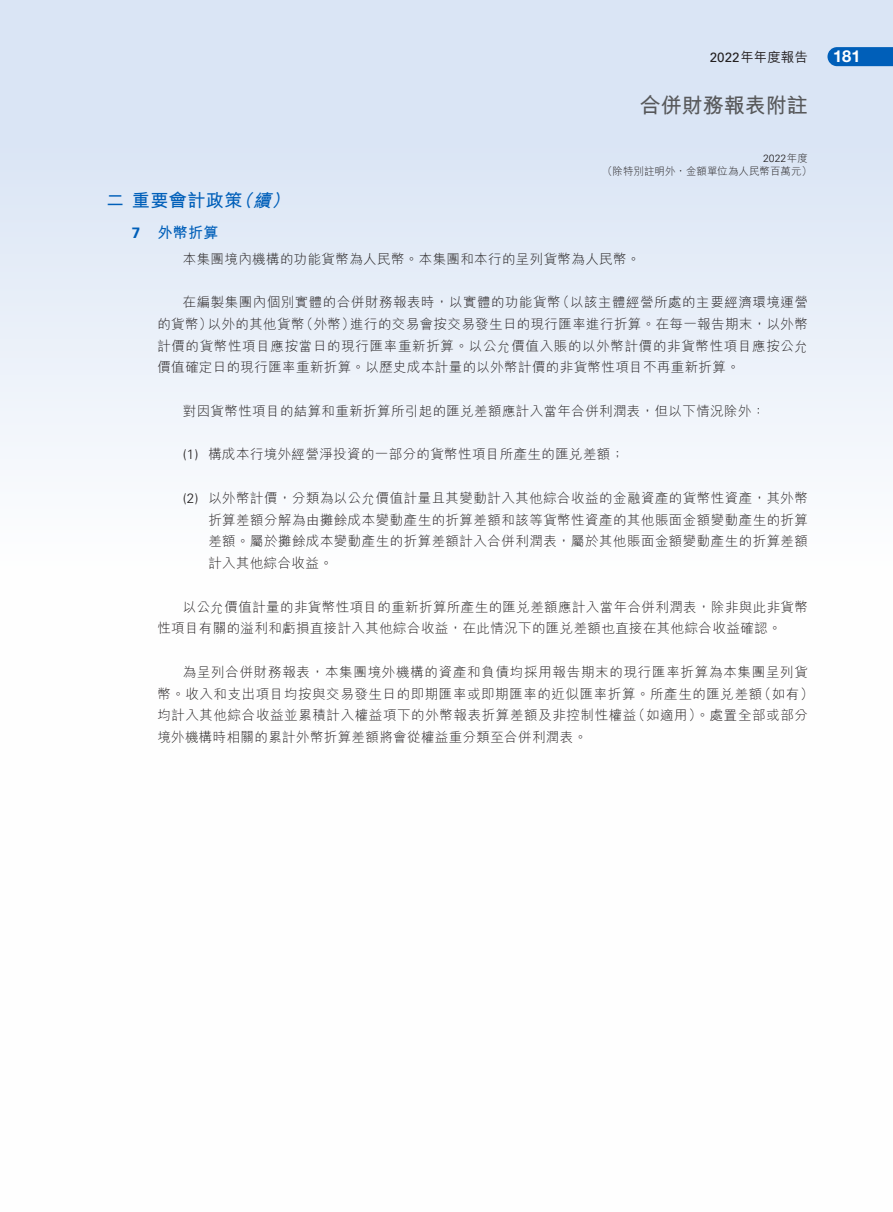
<style>
.page{position:relative;width:893px;height:1212px;background:#fff}
.page>*{position:absolute;margin:0;border:0;box-sizing:border-box;transform-origin:0 0}
.t1{font:700 21px "M Hei HK";color:#57585a}
.t2{font:700 18px "M Hei HK";letter-spacing:.03em;color:#005fb9}
.t3{font:700 16.5px "Helvetica Neue LT Std";color:#fff}
.t4{font:700 15px "M Hei HK";color:#005fb9}
.t5{font:300 13.5px/21.8px "M Hei HK";letter-spacing:.03em;color:#231f20;text-align:justify}
.t6{font:500 13.5px "M Hei HK";color:#231f20}
.t7{font:300 10.5px "M Hei HK";color:#231f20}
.t8{font:300 10.5px "Univers LT Std";color:#231f20}
.s1{font-family:"Univers LT Std";font-weight:400}
.s2{font-family:"M Hei HK"}
.s3{font-style:italic}
.s4{font-family:"Univers LT Std"}
</style>
<div class="page">
<div style="left:0;top:0;width:893px;height:1212px;background:linear-gradient(to bottom,#dee8f6,#fff)"></div>
<svg style="left:827px;top:47px;width:66px;height:19px"></svg>
<p class="t6" style="left:710px;top:47px;width:100px"><span class="s1">2022</span>年年度報告</p>
<p class="t3" style="left:833px;top:46px;width:29px">181</p>
<h1 class="t1" style="left:640px;top:90px;width:170px">合併財務報表附註</h1>
<p class="t8" style="left:763px;top:152px;width:46px">2022<span class="s2">年度</span></p>
<p class="t7" style="left:602px;top:166px;width:211px">（除特別註明外，金額單位為人民幣百萬元）</p>
<h2 class="t2" style="left:106px;top:188px;width:190px">二重要會計政策<span class="s3">（續）</span></h2>
<p class="t4" style="left:132px;top:221px;width:88px"><span class="s4">7</span> 外幣折算</p>
<p class="t5" style="left:183px;top:248px;width:459px">本集團境內機構的功能貨幣為人民幣。本集團和本行的呈列貨幣為人民幣。</p>
<p class="t5" style="left:157px;top:291px;width:652px;text-indent:26px">在編製集團內個別實體的合併財務報表時，以實體的功能貨幣（以該主體經營所處的主要經濟環境運營的貨幣）以外的其他貨幣（外幣）進行的交易會按交易發生日的現行匯率進行折算。在每一報告期末，以外幣計價的貨幣性項目應按當日的現行匯率重新折算。以公允價值入賬的以外幣計價的非貨幣性項目應按公允價值確定日的現行匯率重新折算。以歷史成本計量的以外幣計價的非貨幣性項目不再重新折算。</p>
<p class="t5" style="left:183px;top:400px;width:584px">對因貨幣性項目的結算和重新折算所引起的匯兌差額應計入當年合併利潤表，但以下情況除外：</p>
<p class="t5" style="left:183px;top:443px;width:443px"><span class="s4">(1)</span> 構成本行境外經營淨投資的一部分的貨幣性項目所產生的匯兌差額；</p>
<p class="t5" style="left:208px;top:487px;width:601px;text-indent:-26px"><span class="s4">(2)</span> 以外幣計價，分類為以公允價值計量且其變動計入其他綜合收益的金融資產的貨幣性資產，其外幣折算差額分解為由攤餘成本變動產生的折算差額和該等貨幣性資產的其他賬面金額變動產生的折算差額。屬於攤餘成本變動產生的折算差額計入合併利潤表，屬於其他賬面金額變動產生的折算差額計入其他綜合收益。</p>
<p class="t5" style="left:157px;top:596px;width:652px;text-indent:26px">以公允價值計量的非貨幣性項目的重新折算所產生的匯兌差額應計入當年合併利潤表，除非與此非貨幣性項目有關的溢利和虧損直接計入其他綜合收益，在此情況下的匯兌差額也直接在其他綜合收益確認。</p>
<p class="t5" style="left:157px;top:661px;width:658px;text-align:left;text-indent:26px">為呈列合併財務報表，本集團境外機構的資產和負債均採用報告期末的現行匯率折算為本集團呈列貨幣。收入和支出項目均按與交易發生日的即期匯率或即期匯率的近似匯率折算。所產生的匯兌差額（如有）均計入其他綜合收益並累積計入權益項下的外幣報表折算差額及非控制性權益（如適用）。處置全部或部分境外機構時相關的累計外幣折算差額將會從權益重分類至合併利潤表。</p>
</div>
